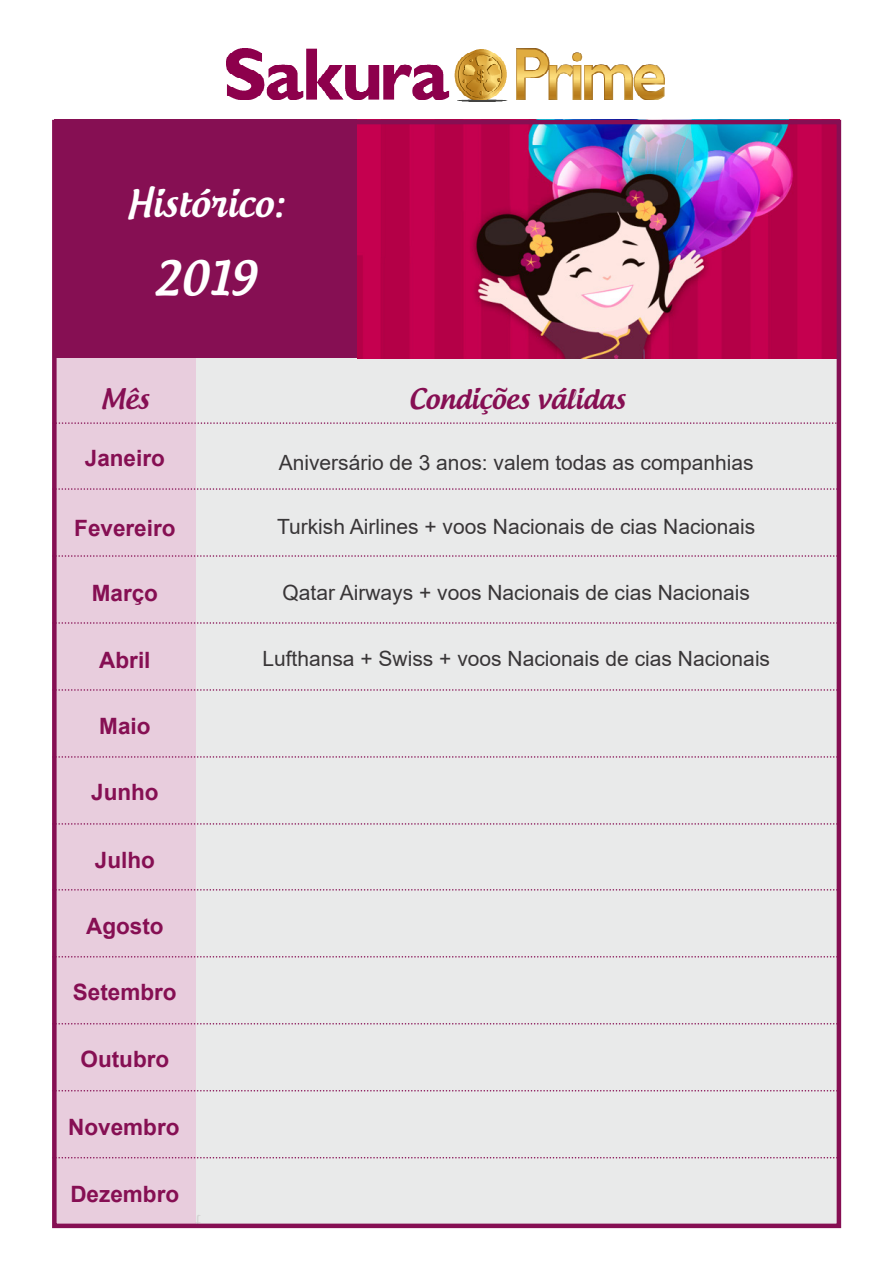
<style>
.page{position:relative;width:893px;height:1263px;background:#fff}
.page>*{position:absolute;margin:0;border:0;box-sizing:border-box;transform-origin:0 0}
.t1{font:500 45px "Androgyne";color:#fff}
.t2{font:500 36px "Androgyne";color:#fff}
.t3{font:500 27px "Androgyne";color:#860f53}
.t4{font:700 22.5px "Arial";color:#860f53}
.t5{font:21px "Arial";color:#231f20}
</style>
<div class="page">
<div style="left:54px;top:357px;width:142px;height:870px;background:#e8cddd"></div>
<div style="left:196px;top:357px;width:642px;height:871px;background:#e9eaea"></div>
<svg style="left:58px;top:488px;width:777px;height:2px"></svg>
<svg style="left:58px;top:422px;width:778px;height:2px"></svg>
<svg style="left:58px;top:555px;width:777px;height:2px"></svg>
<svg style="left:58px;top:622px;width:777px;height:2px"></svg>
<svg style="left:58px;top:689px;width:777px;height:2px"></svg>
<svg style="left:58px;top:756px;width:777px;height:2px"></svg>
<svg style="left:58px;top:823px;width:777px;height:2px"></svg>
<svg style="left:58px;top:889px;width:777px;height:1px"></svg>
<svg style="left:58px;top:956px;width:777px;height:1px"></svg>
<svg style="left:58px;top:1023px;width:777px;height:1px"></svg>
<svg style="left:58px;top:1090px;width:777px;height:1px"></svg>
<svg style="left:58px;top:1157px;width:777px;height:1px"></svg>
<div style="left:54px;top:120px;width:305px;height:238px;background:#860f53"></div>
<img style="left:226px;top:49px;width:439px;height:52px">
<img style="left:358px;top:125px;width:478px;height:233px">
<div style="left:52px;top:120px;width:789px;height:1108px;border:4px solid #860f53"></div>
<p class="t2" style="left:127px;top:181px;width:158px">Histórico:</p>
<p class="t1" style="left:154px;top:250px;width:105px">2019</p>
<p class="t3" style="left:101px;top:381px;width:50px">Mês</p>
<p class="t3" style="left:409px;top:381px;width:218px">Condições válidas</p>
<p class="t4" style="left:85px;top:443px;width:82px">Janeiro</p>
<p class="t4" style="left:74px;top:512px;width:103px">Fevereiro</p>
<p class="t4" style="left:92px;top:577px;width:68px">Março</p>
<p class="t4" style="left:99px;top:644px;width:53px">Abril</p>
<p class="t4" style="left:99px;top:710px;width:53px">Maio</p>
<p class="t4" style="left:91px;top:776px;width:69px">Junho</p>
<p class="t4" style="left:95px;top:844px;width:62px">Julho</p>
<p class="t4" style="left:86px;top:910px;width:79px">Agosto</p>
<p class="t4" style="left:73px;top:976px;width:105px">Setembro</p>
<p class="t4" style="left:81px;top:1043px;width:90px">Outubro</p>
<p class="t4" style="left:68px;top:1111px;width:113px">Novembro</p>
<p class="t4" style="left:70px;top:1178px;width:110px">Dezembro</p>
<p class="t5" style="left:279px;top:448px;width:477px">Aniversário de 3 anos: valem todas as companhias</p>
<p class="t5" style="left:277px;top:512px;width:480px">Turkish Airlines + voos Nacionais de cias Nacionais</p>
<p class="t5" style="left:283px;top:578px;width:469px">Qatar Airways + voos Nacionais de cias Nacionais</p>
<p class="t5" style="left:262px;top:644px;width:509px">Lufthansa + Swiss + voos Nacionais de cias Nacionais</p>
</div>
